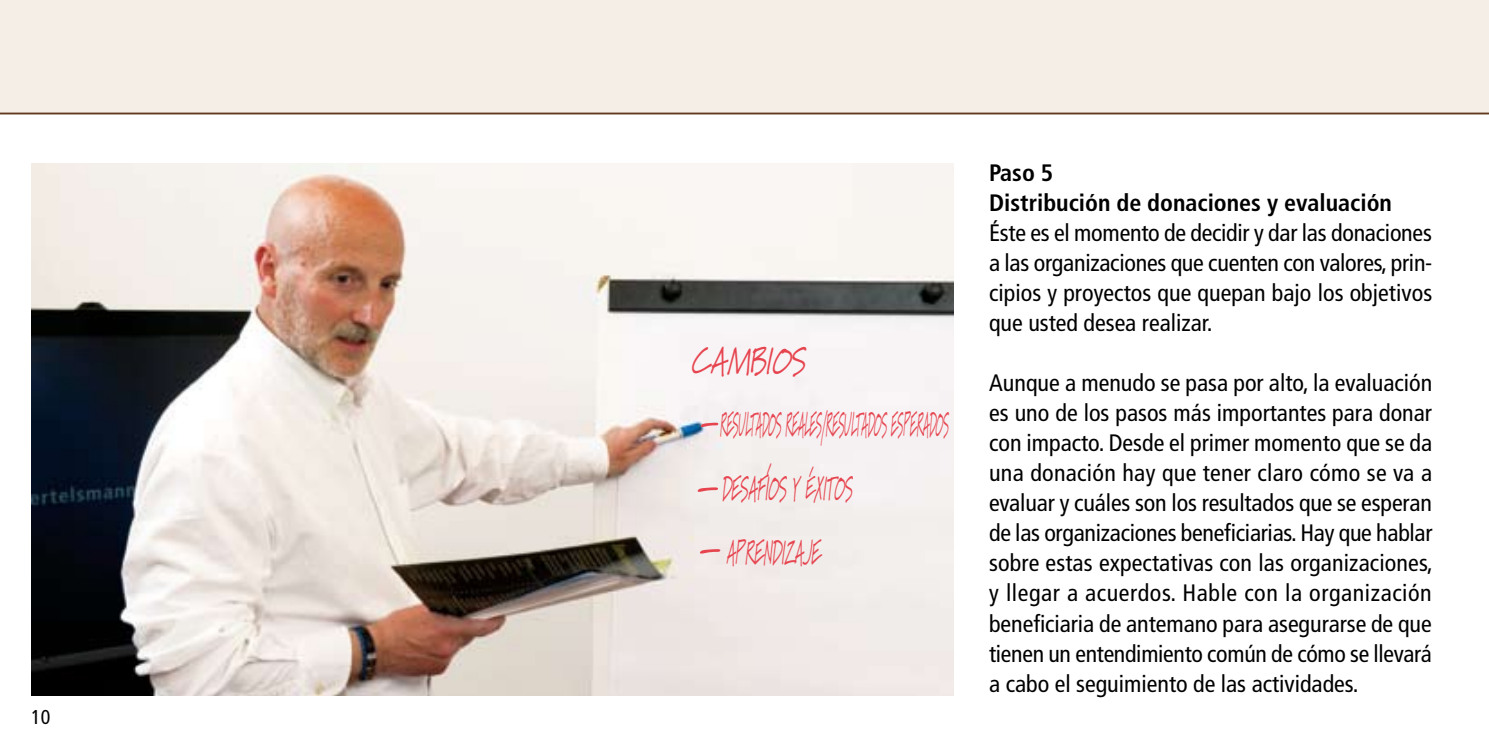
<style>
.page{position:relative;width:1489px;height:745px;background:#fff}
.page>*{position:absolute;margin:0;border:0;box-sizing:border-box;transform-origin:0 0}
.t1{font:italic 41.75px "Garret JS";color:#e6444f;scale:.61 1}
.t2{font:italic 37.25px/63.8px "Garret JS";color:#e6444f;scale:.27 1}
.t3{font:condensed 23.75px/30px "Frutiger";color:#000;text-align:justify}
.t4{font:700 condensed 23.75px/30px "Frutiger";color:#000}
.t5{font:condensed 20px "Frutiger";color:#000}
</style>
<div class="page">
<div style="left:0;top:0;width:1488px;height:113px;background:#f4eee6"></div>
<hr style="left:0;top:112px;width:1488px;height:2px;background:#63391e">
<img style="left:32px;top:163px;width:921px;height:531px">
<svg style="left:697px;top:487px;width:21px;height:4px"></svg>
<svg style="left:700px;top:548px;width:20px;height:5px"></svg>
<svg style="left:700px;top:422px;width:18px;height:5px"></svg>
<p class="t5" style="left:31px;top:704px;width:21px">10</p>
<h1 class="t1" style="left:693px;top:332px;width:188px">CAMBIOS</h1>
<h2 class="t2" style="left:720px;top:395px;width:849px">RESULTADOS REALES/RESULTADOS ESPERADOS<br>DESAFÍOS Y ÉXITOS<br>APRENDIZAJE</h2>
<p class="t4" style="left:989px;top:158px;width:404px">Paso 5<br>Distribución de donaciones y evaluación</p>
<p class="t3" style="left:989px;top:218px;width:445px">Éste es el momento de decidir y dar las donaciones a las organizaciones que cuenten con valores, prin&shy;cipios y proyectos que quepan bajo los objetivos que usted desea realizar.</p>
<p class="t3" style="left:989px;top:368px;width:445px">Aunque a menudo se pasa por alto, la evaluación es uno de los pasos más importantes para donar con impacto. Desde el primer momento que se da una donación hay que tener claro cómo se va a evaluar y cuáles son los resultados que se esperan de las organizaciones beneficiarias. Hay que hablar sobre estas expectativas con las organizaciones, y llegar a acuerdos. Hable con la organización beneficiaria de antemano para asegurarse de que tienen un entendimiento común de cómo se llevará a cabo el seguimiento de las actividades.</p>
</div>
